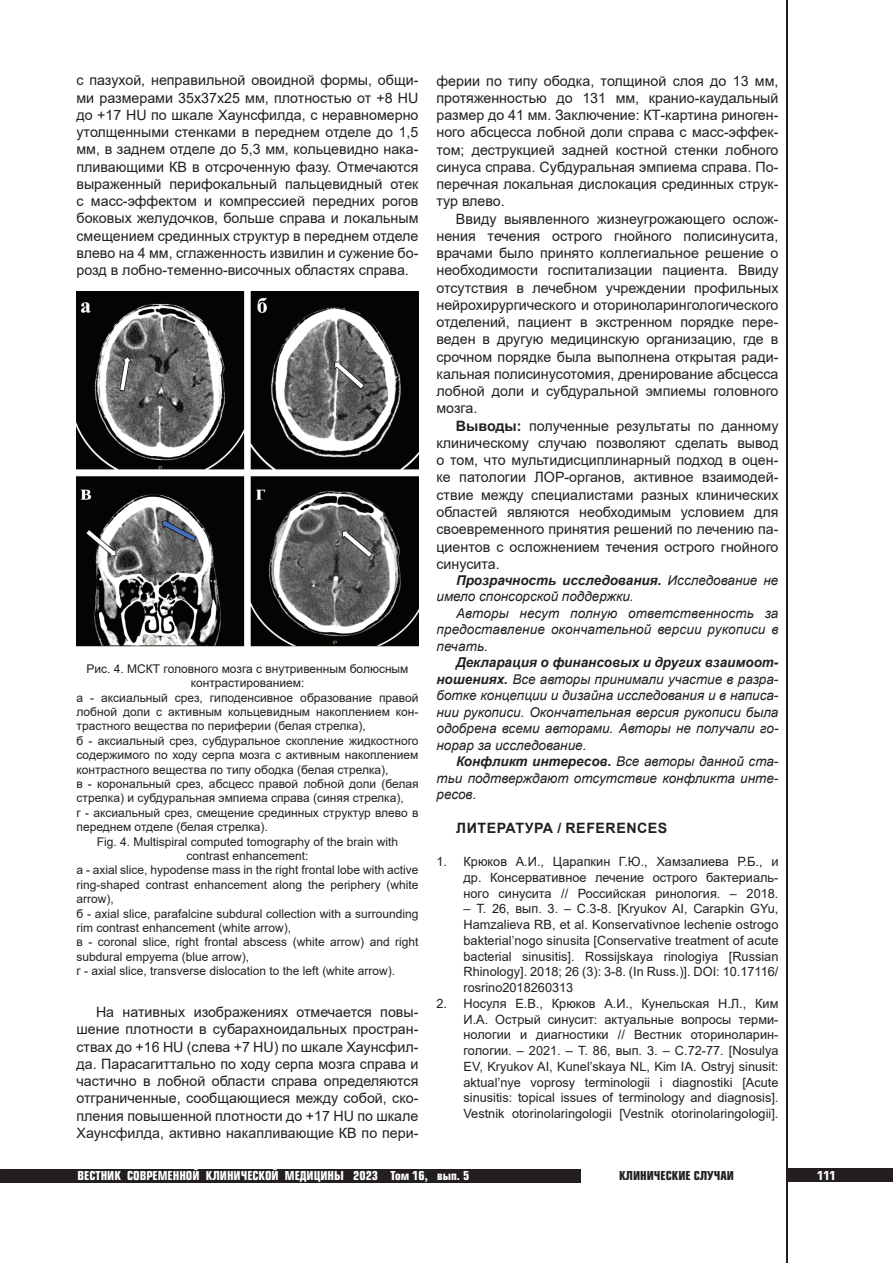
<style>
.page{position:relative;width:893px;height:1263px;background:#fff}
.page>*{position:absolute;margin:0;border:0;box-sizing:border-box;transform-origin:0 0}
.t1{font:14.25px/17.2px "Arial";color:#231f20;text-align:justify}
.t2{font:700 14.25px "Arial";letter-spacing:.035em;color:#231f20}
.t3{font:italic 13.5px/16.5px "Arial";color:#231f20;text-align:justify}
.t4{font:12.75px/15.8px "Arial";color:#231f20;text-align:justify}
.t5{font:12px "Arial";color:#231f20}
.t6{font:700 12px "Europe Cond";color:#fff}
.t7{font:700 12px "Europe Cond";color:#231f20}
.s1{font-weight:700}
</style>
<div class="page">
<div style="left:0;top:1169px;width:580px;height:13px;background:#231f20"></div>
<div style="left:787px;top:1168px;width:106px;height:14px;background:#231f20"></div>
<hr style="left:786px;top:0;width:2px;height:1263px;background:#231f20">
<img style="left:76px;top:291px;width:342px;height:355px">
<p class="t1" style="left:76px;top:72px;width:343px">с пазухой, неправильной овоидной формы, общи&shy;ми размерами 35х37х25 мм, плотностью от +8 HU до +17 HU по шкале Хаунсфилда, с неравномерно утолщенными стенками в переднем отделе до 1,5 мм, в заднем отделе до 5,3 мм, кольцевидно нака&shy;пливающими КВ в отсроченную фазу. Отмечаются выраженный перифокальный пальцевидный отек с масс-эффектом и компрессией передних рогов боковых желудочков, больше справа и локальным смещением срединных структур в переднем отделе влево на 4 мм, сглаженность извилин и сужение бо&shy;розд в лобно-теменно-височных областях справа.</p>
<p class="t5" style="left:87px;top:660px;width:323px">Рис. 4. МСКТ головного мозга с внутривенным болюсным</p>
<p class="t5" style="left:191px;top:675px;width:115px">контрастированием:</p>
<p class="t5" style="left:76px;top:689px;width:344px">а - аксиальный срез, гиподенсивное образование правой</p>
<p class="t5" style="left:76px;top:703px;width:344px">лобной доли с активным кольцевидным накоплением кон-</p>
<p class="t5" style="left:76px;top:718px;width:291px">трастного вещества по периферии (белая стрелка),</p>
<p class="t5" style="left:76px;top:732px;width:344px">б - аксиальный срез, субдуральное скопление жидкостного</p>
<p class="t5" style="left:76px;top:747px;width:344px">содержимого по ходу серпа мозга с активным накоплением</p>
<p class="t5" style="left:76px;top:761px;width:314px">контрастного вещества по типу ободка (белая стрелка),</p>
<p class="t5" style="left:76px;top:775px;width:344px">в - корональный срез, абсцесс правой лобной доли (белая</p>
<p class="t5" style="left:76px;top:790px;width:329px">стрелка) и субдуральная эмпиема справа (синяя стрелка),</p>
<p class="t5" style="left:76px;top:804px;width:344px">г - аксиальный срез, смещение срединных структур влево в</p>
<p class="t5" style="left:76px;top:819px;width:193px">переднем отделе (белая стрелка).</p>
<p class="t5" style="left:97px;top:833px;width:303px">Fig. 4. Multispiral computed tomography of the brain with</p>
<p class="t5" style="left:186px;top:847px;width:124px">contrast enhancement:</p>
<p class="t5" style="left:76px;top:862px;width:344px">а - axial slice, hypodense mass in the right frontal lobe with active</p>
<p class="t5" style="left:76px;top:876px;width:344px">ring-shaped contrast enhancement along the periphery (white</p>
<p class="t5" style="left:76px;top:891px;width:39px">arrow),</p>
<p class="t5" style="left:76px;top:905px;width:344px">б - axial slice, parafalcine subdural collection with a surrounding</p>
<p class="t5" style="left:76px;top:919px;width:216px">rim contrast enhancement (white arrow),</p>
<p class="t5" style="left:76px;top:934px;width:344px">в - coronal slice, right frontal abscess (white arrow) and right</p>
<p class="t5" style="left:76px;top:948px;width:174px">subdural empyema (blue arrow),</p>
<p class="t5" style="left:76px;top:963px;width:320px">г - axial slice, transverse dislocation to the left (white arrow).</p>
<p class="t1" style="left:76px;top:1003px;width:343px;text-indent:19px">На нативных изображениях отмечается повы&shy;шение плотности в субарахноидальных простран&shy;ствах до +16 HU (слева +7 HU) по шкале Хаунсфил&shy;да. Парасагиттально по ходу серпа мозга справа и частично в лобной области справа определяются отграниченные, сообщающиеся между собой, ско&shy;пления повышенной плотности до +17 HU по шкале Хаунсфилда, активно накапливающие КВ по пери-</p>
<p class="t1" style="left:436px;top:72px;width:343px">ферии по типу ободка, толщиной слоя до 13 мм, протяженностью до 131 мм, кранио-каудальный размер до 41 мм. Заключение: КТ-картина риноген&shy;ного абсцесса лобной доли справа с масс-эффек&shy;том; деструкцией задней костной стенки лобного синуса справа. Субдуральная эмпиема справа. По&shy;перечная локальная дислокация срединных струк&shy;тур влево.</p>
<p class="t1" style="left:436px;top:210px;width:343px;text-indent:19px">Ввиду выявленного жизнеугрожающего ослож&shy;нения течения острого гнойного полисинусита, врачами было принято коллегиальное решение о необходимости госпитализации пациента. Ввиду отсутствия в лечебном учреждении профильных нейрохирургического и оториноларингологического отделений, пациент в экстренном порядке пере&shy;веден в другую медицинскую организацию, где в срочном порядке была выполнена открытая ради&shy;кальная полисинусотомия, дренирование абсцесса лобной доли и субдуральной эмпиемы головного мозга.</p>
<p class="t1" style="left:436px;top:417px;width:343px;text-indent:19px"><span class="s1">Выводы:</span> полученные результаты по данному клиническому случаю позволяют сделать вывод о том, что мультидисциплинарный подход в оцен&shy;ке патологии ЛОР-органов, активное взаимодей&shy;ствие между специалистами разных клинических областей являются необходимым условием для своевременного принятия решений по лечению па&shy;циентов с осложнением течения острого гнойного синусита.</p>
<p class="t3" style="left:436px;top:572px;width:343px;text-indent:19px"><span class="s1">Прозрачность исследования.</span> Исследование не имело спонсорской поддержки.</p>
<p class="t3" style="left:436px;top:605px;width:343px;text-indent:19px">Авторы несут полную ответственность за предоставление окончательной версии рукописи в печать.</p>
<p class="t3" style="left:436px;top:655px;width:344px;text-indent:19px"><span class="s1">Декларация о финансовых и других взаимоот&shy;ношениях.</span> Все авторы принимали участие в разра&shy;ботке концепции и дизайна исследования и в написа&shy;нии рукописи. Окончательная версия рукописи была одобрена всеми авторами. Авторы не получали го&shy;норар за исследование.</p>
<p class="t3" style="left:436px;top:754px;width:343px;text-indent:19px"><span class="s1">Конфликт интересов.</span> Все авторы данной ста&shy;тьи подтверждают отсутствие конфликта инте&shy;ресов.</p>
<p class="t2" style="left:456px;top:818px;width:213px">ЛИТЕРАТУРА / REFERENCES</p>
<p class="t4" style="left:463px;top:854px;width:316px;text-indent:-27px">1. Крюков А.И., Царапкин Г.Ю., Хамзалиева Р.Б., и др. Консервативное лечение острого бактериаль&shy;ного синусита // Российская ринология. – 2018.</p>
<p class="t4" style="left:463px;top:901px;width:316px">– Т. 26, вып. 3. – С.3-8. [Kryukov AI, Carapkin GYu, Hamzalieva RB, et al. Konservativnoe lechenie ostrogo bakterial’nogo sinusita [Conservative treatment of acute bacterial sinusitis]. Rossijskaya rinologiya [Russian Rhinology]. 2018; 26 (3): 3-8. (In Russ.)]. DOI: 10.17116/ rosrino2018260313</p>
<p class="t4" style="left:463px;top:995px;width:316px;text-indent:-27px">2. Носуля Е.В., Крюков А.И., Кунельская Н.Л., Ким И.А. Острый синусит: актуальные вопросы терми&shy;нологии и диагностики // Вестник оториноларин&shy;гологии. – 2021. – Т. 86, вып. 3. – С.72-77. [Nosulya EV, Kryukov AI, Kunel’skaya NL, Kim IA. Ostryj sinusit: aktual’nye voprosy terminologii i diagnostiki [Acute sinusitis: topical issues of terminology and diagnosis].<br>Vestnik otorinolaringologii [Vestnik otorinolaringologii].</p>
<p class="t6" style="left:78px;top:1168px;width:393px">ВЕСТНИК СОВРЕМЕННОЙ КЛИНИЧЕСКОЙ МЕДИЦИНЫ 2023 Том 16, вып. 5</p>
<p class="t7" style="left:619px;top:1168px;width:117px">КЛИНИЧЕСКИЕ СЛУЧАИ</p>
<p class="t6" style="left:817px;top:1168px;width:20px">111</p>
</div>
